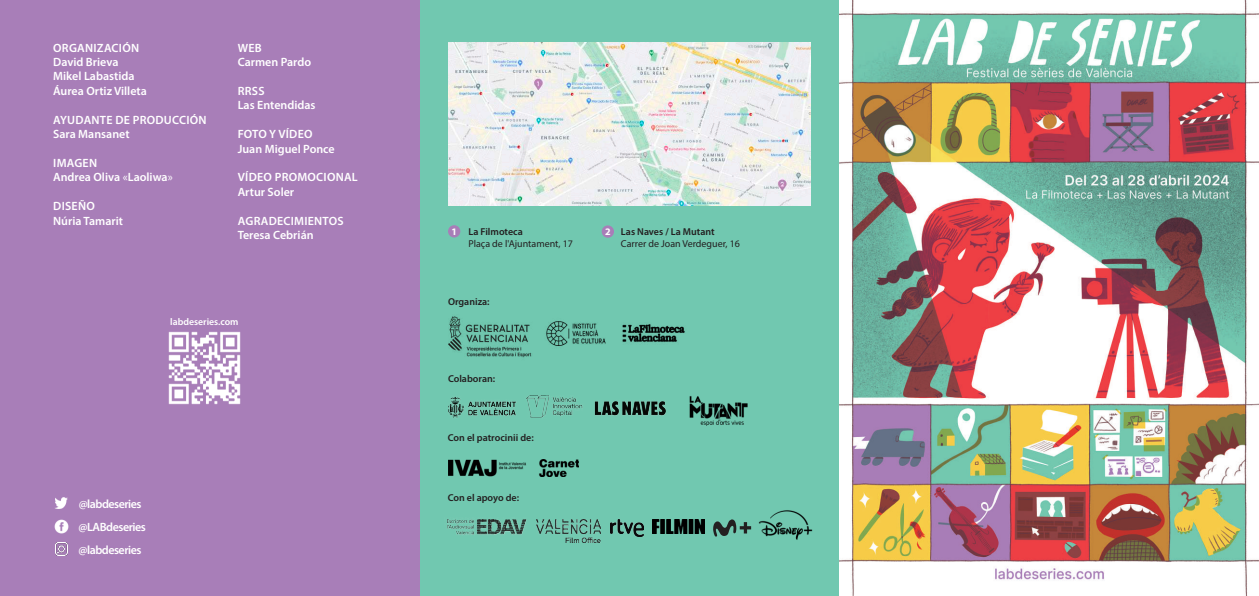
<style>
.page{position:relative;width:1259px;height:596px;background:#fff}
.page>*{position:absolute;margin:0;border:0;box-sizing:border-box;transform-origin:0 0}
.t1{font:600 12px/14.4px "Myriad Pro";color:#fff}
.t2{font:600 12px/14.4px "Myriad Pro";letter-spacing:.02em;color:#fff}
.t3{font:600 12px/23.2px "Myriad Pro";letter-spacing:-.04em;color:#fff}
.t4{font:600 10px "Myriad Pro";color:#231f20}
.t5{font:10px "Myriad Pro";color:#231f20}
.t6{font:700 10px "Myriad Pro";color:#fff}
.t7{font:600 9.8px "Myriad Pro";color:#fff}
.s1{font-weight:400}
</style>
<div class="page">
<div style="left:420px;top:0;width:419px;height:595px;background:#71c8b0"></div>
<img style="left:839px;top:0;width:420px;height:595px">
<div style="left:0;top:0;width:420px;height:595px;background:#a87eb8"></div>
<img style="left:448px;top:43px;width:363px;height:162px">
<div style="left:448px;top:225px;width:12px;height:12px;background:#a87eb8;border-radius:50%"></div>
<div style="left:602px;top:225px;width:12px;height:12px;background:#a87eb8;border-radius:50%"></div>
<img style="left:448px;top:316px;width:237px;height:42px">
<img style="left:448px;top:395px;width:217px;height:23px">
<img style="left:448px;top:459px;width:130px;height:17px">
<img style="left:447px;top:519px;width:80px;height:16px">
<img style="left:55px;top:497px;width:13px;height:11px">
<img style="left:54px;top:519px;width:15px;height:15px">
<svg style="left:55px;top:542px;width:13px;height:13px"></svg>
<img style="left:168px;top:331px;width:73px;height:74px">
<img style="left:689px;top:396px;width:59px;height:29px">
<img style="left:536px;top:519px;width:64px;height:23px">
<img style="left:610px;top:519px;width:34px;height:17px">
<img style="left:652px;top:519px;width:52px;height:14px">
<svg style="left:713px;top:519px;width:38px;height:17px"></svg>
<img style="left:758px;top:510px;width:55px;height:30px">
<p class="t1" style="left:53px;top:40px;width:95px">ORGANIZACIÓN<br>David Brieva<br>Mikel Labastida<br>Áurea Ortiz Villeta</p>
<p class="t2" style="left:53px;top:112px;width:155px">AYUDANTE DE PRODUCCIÓN<br>Sara Mansanet</p>
<p class="t1" style="left:53px;top:155px;width:121px">IMAGEN<br>Andrea Oliva <span class="s1">«</span>Laoliwa<span class="s1">»</span></p>
<p class="t1" style="left:53px;top:198px;width:71px">DISEÑO<br>Núria Tamarit</p>
<p class="t1" style="left:238px;top:40px;width:75px">WEB<br>Carmen Pardo</p>
<p class="t1" style="left:238px;top:83px;width:79px">RRSS<br>Las Entendidas</p>
<p class="t1" style="left:238px;top:126px;width:99px">FOTO Y VÍDEO<br>Juan Miguel Ponce</p>
<p class="t2" style="left:238px;top:170px;width:122px">VÍDEO PROMOCIONAL<br>Artur Soler</p>
<p class="t1" style="left:238px;top:213px;width:108px">AGRADECIMIENTOS<br>Teresa Cebrián</p>
<p class="t7" style="left:170px;top:315px;width:70px">labdeseries.com</p>
<p class="t3" style="left:79px;top:491px;width:69px">@labdeseries @LABdeseries @labdeseries</p>
<p class="t4" style="left:468px;top:225px;width:56px">La Filmoteca</p>
<p class="t5" style="left:468px;top:237px;width:106px">Plaça de l'Ajuntament, 17</p>
<p class="t6" style="left:451px;top:224px;width:7px">1</p>
<p class="t6" style="left:605px;top:225px;width:7px">2</p>
<p class="t4" style="left:621px;top:225px;width:95px">Las Naves / La Mutant</p>
<p class="t5" style="left:621px;top:237px;width:120px">Carrer de Joan Verdeguer, 16</p>
<p class="t4" style="left:448px;top:295px;width:43px">Organiza:</p>
<p class="t4" style="left:448px;top:372px;width:49px">Colaboran:</p>
<p class="t4" style="left:448px;top:431px;width:87px">Con el patrocinii de:</p>
<p class="t4" style="left:448px;top:491px;width:73px">Con el apoyo de:</p>
</div>
